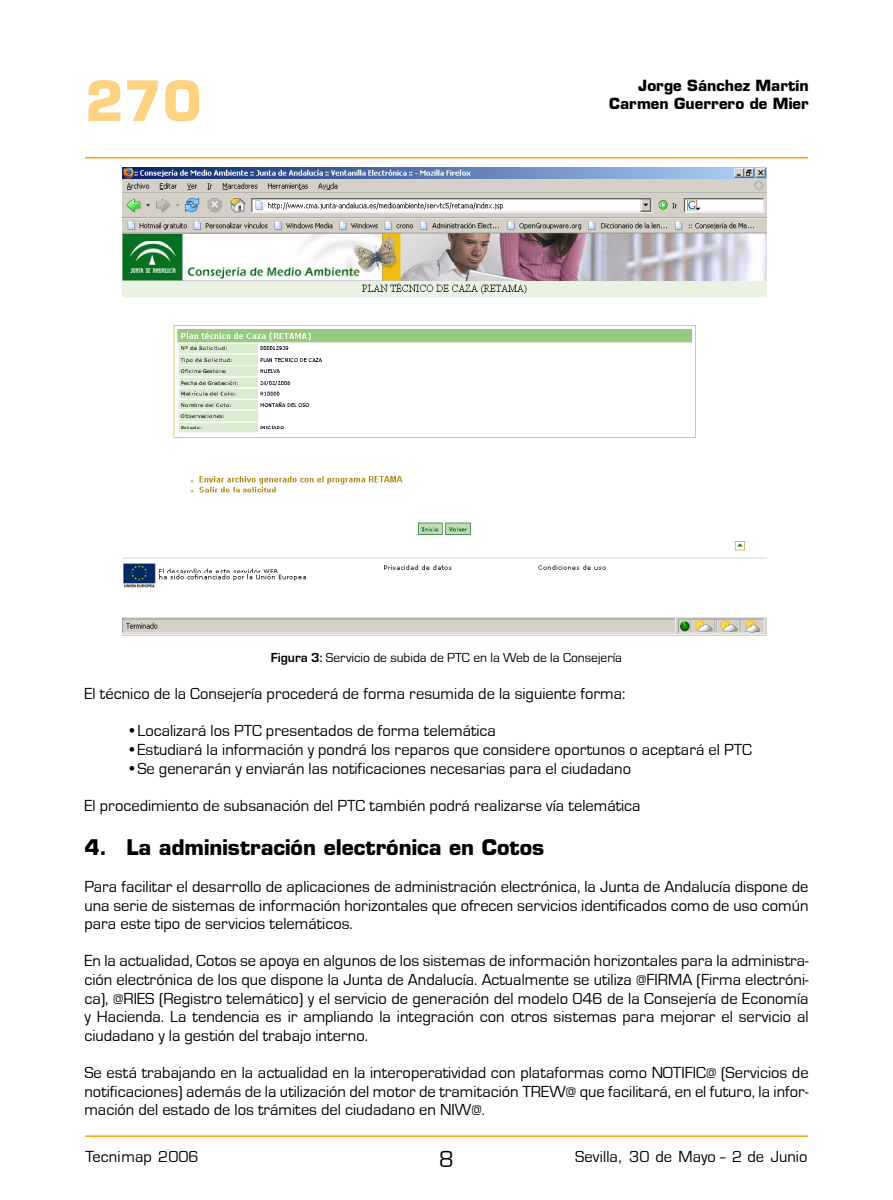
<style>
.page{position:relative;width:893px;height:1200px;background:#fff}
.page>*{position:absolute;margin:0;border:0;box-sizing:border-box;transform-origin:0 0}
.t1{font:700 54px "Eurostile";color:#fdd280}
.t2{font:700 21px "Eurostile";color:#000}
.t3{font:16.5px/18.6px "Eurostile T";color:#000;text-align:justify}
.t4{font:16.5px "Eurostile";color:#000}
.t5{font:700 15px/18px "Eurostile";color:#000;text-align:right}
.t6{font:13.5px "Eurostile T";color:#000}
.s1{font-weight:700}
</style>
<div class="page">
<hr style="left:85px;top:1135px;width:723px;height:1px;background:#fca400">
<hr style="left:85px;top:157px;width:723px;height:1px;background:#fca400">
<img style="left:122px;top:167px;width:645px;height:468px">
<h1 class="t1" style="left:85px;top:68px;width:118px">270</h1>
<p class="t5" style="left:609px;top:77px;width:201px">Jorge Sánchez Martín<br>Carmen Guerrero de Mier</p>
<p class="t6" style="left:271px;top:650px;width:353px"><span class="s1">Figura 3:</span> Servicio de subida de PTC en la Web de la Consejería</p>
<p class="t3" style="left:84px;top:684px;width:543px">El técnico de la Consejería procederá de forma resumida de la siguiente forma:</p>
<p class="t3" style="left:126px;top:721px;width:371px">•Localizará los PTC presentados de forma telemática</p>
<p class="t3" style="left:126px;top:740px;width:627px">•Estudiará la información y pondrá los reparos que considere oportunos o aceptará el PTC</p>
<p class="t3" style="left:126px;top:759px;width:506px">•Se generarán y enviarán las notificaciones necesarias para el ciudadano</p>
<p class="t3" style="left:84px;top:796px;width:558px">El procedimiento de subsanación del PTC también podrá realizarse vía telemática</p>
<p class="t2" style="left:84px;top:833px;width:461px">4. La administración electrónica en Cotos</p>
<p class="t3" style="left:84px;top:877px;width:726px">Para facilitar el desarrollo de aplicaciones de administración electrónica, la Junta de Andalucía dispone de una serie de sistemas de información horizontales que ofrecen servicios identificados como de uso común para este tipo de servicios telemáticos.</p>
<p class="t3" style="left:84px;top:951px;width:726px">En la actualidad, Cotos se apoya en algunos de los sistemas de información horizontales para la administra&shy;ción electrónica de los que dispone la Junta de Andalucía. Actualmente se utiliza @FIRMA (Firma electróni&shy;ca), @RIES (Registro telemático) y el servicio de generación del modelo 046 de la Consejería de Economía y Hacienda. La tendencia es ir ampliando la integración con otros sistemas para mejorar el servicio al ciudadano y la gestión del trabajo interno.</p>
<p class="t3" style="left:84px;top:1063px;width:726px">Se está trabajando en la actualidad en la interoperatividad con plataformas como NOTIFIC@ (Servicios de notificaciones) además de la utilización del motor de tramitación TREW@ que facilitará, en el futuro, la infor&shy;mación del estado de los trámites del ciudadano en NIW@.</p>
<p class="t4" style="left:85px;top:1146px;width:115px">Tecnimap 2006</p>
<p class="t3" style="left:575px;top:1146px;width:234px">Sevilla, 30 de Mayo - 2 de Junio</p>
</div>
